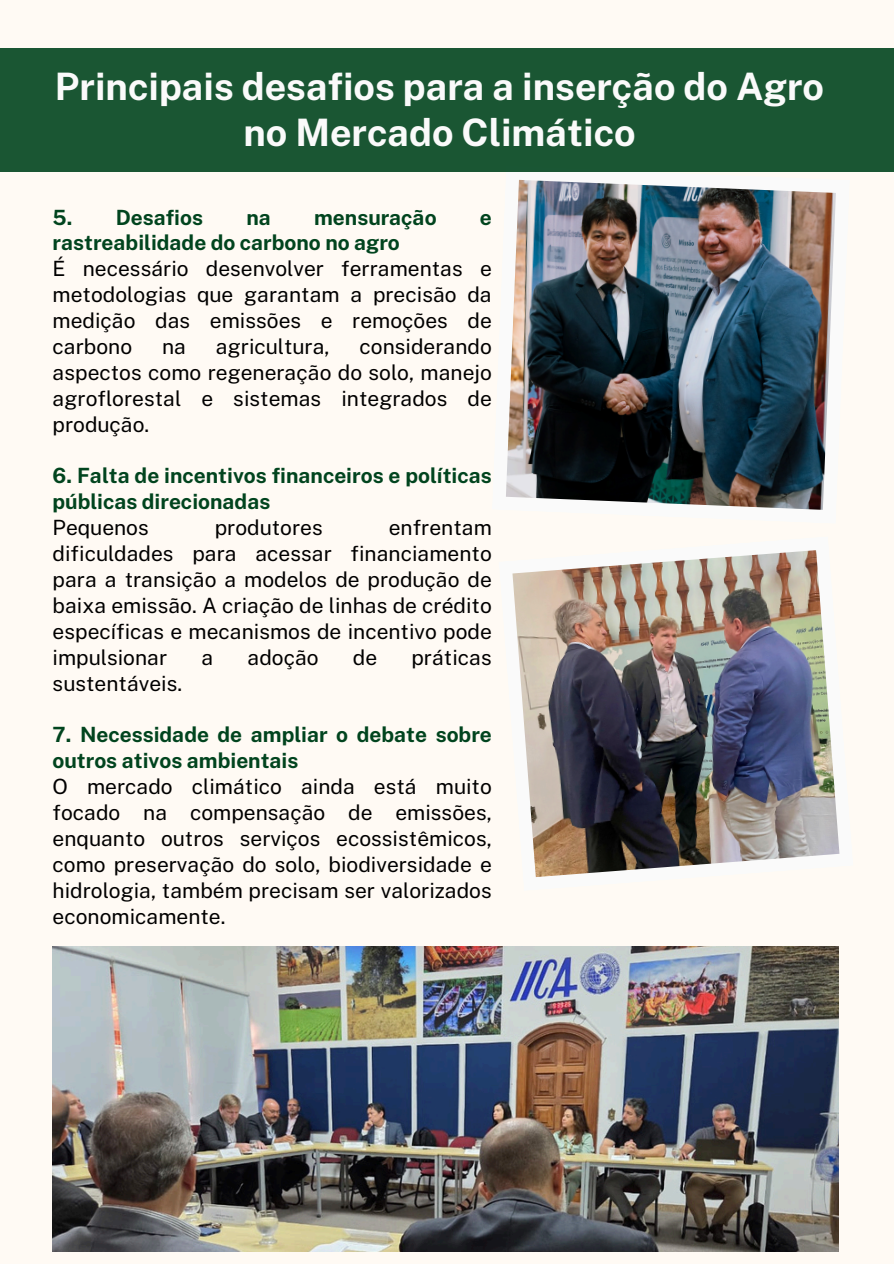
<style>
.page{position:relative;width:894px;height:1264px;background:#fff}
.page>*{position:absolute;margin:0;border:0;box-sizing:border-box;transform-origin:0 0}
.t1{font:700 37.8px/46.2px "Public Sans";color:#fafafa;text-align:center}
.t2{font:21px/25.8px "Public Sans";color:#000;text-align:justify}
.t3{font:700 21px/25.8px "Public Sans";color:#01441e}
</style>
<div class="page">
<div style="left:0;top:0;width:893px;height:1263px;background:#fffaf4"></div>
<img style="left:506px;top:179px;width:330px;height:331px">
<img style="left:512px;top:550px;width:328px;height:327px">
<img style="left:53px;top:946px;width:785px;height:305px">
<div style="left:0;top:48px;width:893px;height:124px;background:#1a5633"></div>
<p class="t1" style="left:55px;top:63px;width:770px">Principais desafios para a inserção do Agro no Mercado Climático</p>
<p class="t3" style="left:53px;top:204px;width:152px">5. Desafios</p>
<p class="t3" style="left:246px;top:204px;width:26px">na</p>
<p class="t3" style="left:314px;top:204px;width:124px">mensuração</p>
<p class="t3" style="left:479px;top:204px;width:13px">e</p>
<p class="t3" style="left:53px;top:230px;width:349px">rastreabilidade do carbono no agro</p>
<p class="t2" style="left:53px;top:256px;width:440px">É necessário desenvolver ferramentas e metodologias que garantam a precisão da medição das emissões e remoções de carbono</p>
<p class="t2" style="left:53px;top:333px;width:440px;text-indent:307px">considerando aspectos como regeneração do solo, manejo agroflorestal e sistemas integrados de produção.</p>
<p class="t3" style="left:53px;top:463px;width:440px">6. Falta de incentivos financeiros e políticas públicas direcionadas</p>
<p class="t2" style="left:53px;top:514px;width:98px">Pequenos</p>
<p class="t2" style="left:215px;top:514px;width:109px">produtores</p>
<p class="t2" style="left:162px;top:333px;width:25px">na</p>
<p class="t2" style="left:216px;top:333px;width:115px">agricultura,</p>
<p class="t2" style="left:53px;top:514px;width:440px;text-indent:336px">enfrentam dificuldades para acessar financiamento para a transição a modelos de produção de baixa emissão. A criação de linhas de crédito específicas e mecanismos de incentivo pode impulsionar</p>
<p class="t2" style="left:201px;top:644px;width:13px">a</p>
<p class="t2" style="left:247px;top:644px;width:73px">adoção</p>
<p class="t2" style="left:353px;top:644px;width:26px">de</p>
<p class="t2" style="left:411px;top:644px;width:82px">práticas</p>
<p class="t2" style="left:53px;top:670px;width:131px">sustentáveis.</p>
<p class="t3" style="left:53px;top:721px;width:440px">7. Necessidade de ampliar o debate sobre outros ativos ambientais</p>
<p class="t2" style="left:53px;top:773px;width:440px">O mercado climático ainda está muito focado na compensação de emissões, enquanto outros serviços ecossistêmicos, como preservação do solo, biodiversidade e hidrologia, também precisam ser valorizados economicamente.</p>
</div>
